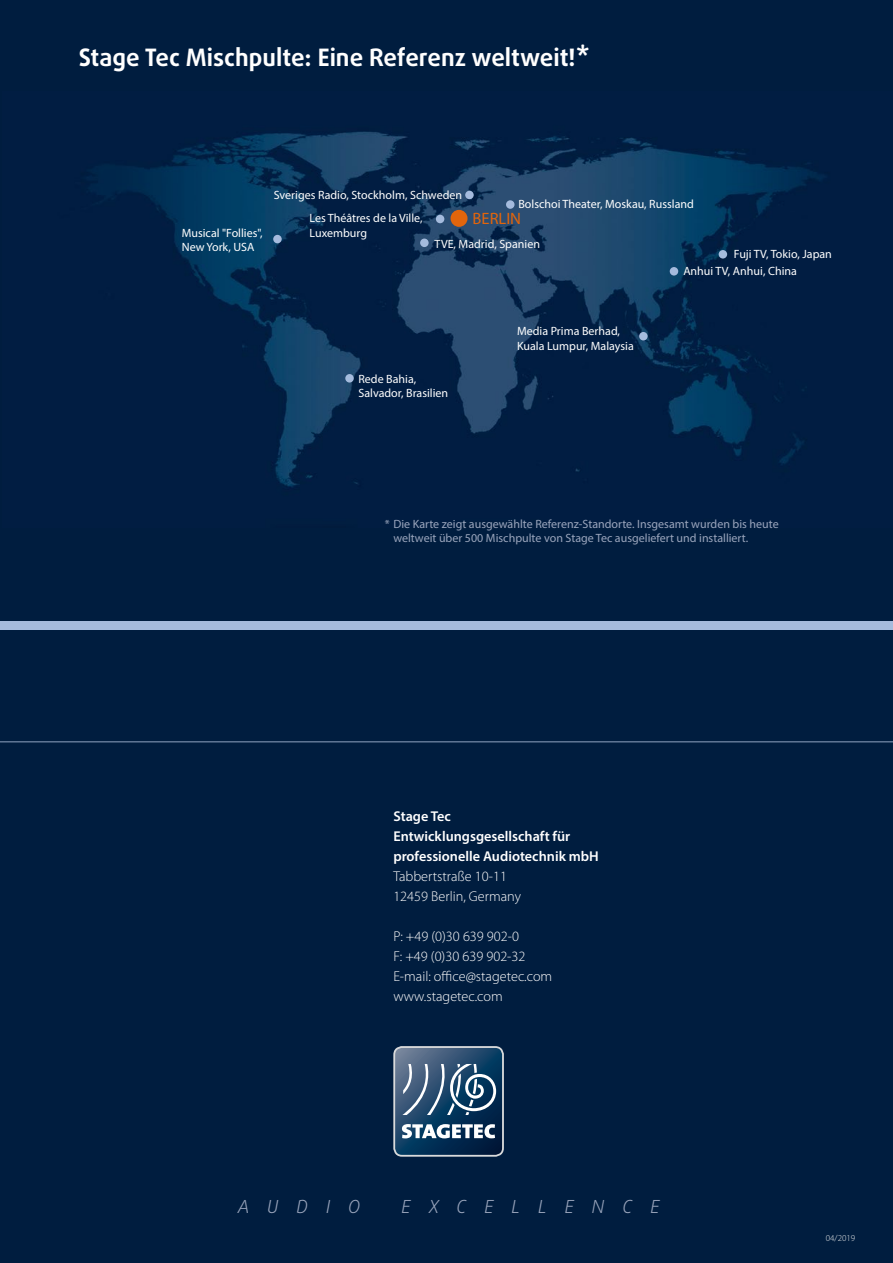
<style>
.page{position:relative;width:893px;height:1263px;background:#001d3f}
.page>*{position:absolute;margin:0;border:0;box-sizing:border-box;transform-origin:0 0}
.t1{font:700 24px "Daxline OT";color:#fff}
.t2{font:italic 300 18px "Daxline OT";letter-spacing:1em;color:#9aa5bc}
.t3{font:16.5px "Myriad Pro";color:#e2650c}
.t4{font:300 14.25px/20px "Myriad Pro";color:#fff}
.t5{font:600 14.25px/20px "Myriad Pro";color:#fff}
.t6{font:12px/14.4px "Myriad Pro";color:#fff}
.t7{font:12px/14.4px "Myriad Pro";color:#9aa5bc}
.t8{font:300 9px "Myriad Pro";color:#eceded}
</style>
<div class="page">
<img style="left:87px;top:131px;width:739px;height:357px">
<div style="left:450px;top:210px;width:18px;height:17px;background:#e2650c;border-radius:50%"></div>
<div style="left:670px;top:267px;width:8px;height:9px;background:#a5bbdd;border-radius:50%"></div>
<div style="left:639px;top:332px;width:9px;height:8px;background:#a5bbdd;border-radius:50%"></div>
<div style="left:436px;top:215px;width:8px;height:8px;background:#a5bbdd;border-radius:50%"></div>
<div style="left:506px;top:200px;width:8px;height:9px;background:#a5bbdd;border-radius:50%"></div>
<div style="left:465px;top:191px;width:9px;height:8px;background:#a5bbdd;border-radius:50%"></div>
<div style="left:345px;top:374px;width:9px;height:9px;background:#a5bbdd;border-radius:50%"></div>
<div style="left:420px;top:239px;width:9px;height:8px;background:#a5bbdd;border-radius:50%"></div>
<div style="left:719px;top:250px;width:8px;height:9px;background:#a5bbdd;border-radius:50%"></div>
<div style="left:273px;top:235px;width:9px;height:8px;background:#a5bbdd;border-radius:50%"></div>
<div style="left:393px;top:1046px;width:111px;height:111px;border:2px solid #d9dadb;border-radius:8px"></div>
<svg style="left:394px;top:1047px;width:109px;height:109px"></svg>
<hr style="left:0;top:741px;width:893px;height:1px;background:#607796">
<div style="left:0;top:621px;width:893px;height:8px;background:#a5bbdd"></div>
<h1 class="t1" style="left:79px;top:41px;width:512px">Stage Tec Mischpulte: Eine Referenz weltweit!*</h1>
<p class="t6" style="left:274px;top:188px;width:190px">Sveriges Radio, Stockholm, Schweden</p>
<p class="t6" style="left:310px;top:211px;width:115px">Les Théâtres de la Ville,</p>
<p class="t6" style="left:518px;top:197px;width:177px">Bolschoi Theater, Moskau, Russland</p>
<h3 class="t3" style="left:473px;top:209px;width:50px">BERLIN</h3>
<p class="t6" style="left:182px;top:226px;width:82px">Musical "Follies",</p>
<p class="t6" style="left:310px;top:225px;width:59px">Luxemburg</p>
<p class="t6" style="left:182px;top:240px;width:74px">New York, USA</p>
<p class="t6" style="left:435px;top:236px;width:107px">TVE, Madrid, Spanien</p>
<p class="t6" style="left:734px;top:247px;width:99px">Fuji TV, Tokio, Japan</p>
<p class="t6" style="left:358px;top:372px;width:91px">Rede Bahia,<br>Salvador, Brasilien</p>
<p class="t6" style="left:517px;top:324px;width:118px">Media Prima Berhad,<br>Kuala Lumpur, Malaysia</p>
<p class="t6" style="left:683px;top:264px;width:115px">Anhui TV, Anhui, China</p>
<p class="t7" style="left:393px;top:517px;width:387px;text-indent:-9px">* Die Karte zeigt ausgewählte Referenz-Standorte. Insgesamt wurden bis heute weltweit über 500 Mischpulte von Stage Tec ausgeliefert und installiert.</p>
<p class="t5" style="left:393px;top:806px;width:207px">Stage Tec<br>Entwicklungsgesellschaft für professionelle Audiotechnik mbH</p>
<p class="t4" style="left:393px;top:866px;width:129px">Tabbertstraße 10-11<br>12459 Berlin, Germany</p>
<p class="t4" style="left:393px;top:926px;width:160px">P: +49 (0)30 639 902-0<br>F: +49 (0)30 639 902-32<br>E-mail: office@stagetec.com www.stagetec.com</p>
<h2 class="t2" style="left:238px;top:1195px;width:124px">AUDIO</h2>
<h2 class="t2" style="left:402px;top:1195px;width:259px">EXCELLENCE</h2>
<p class="t8" style="left:826px;top:1233px;width:31px">04/2019</p>
</div>
